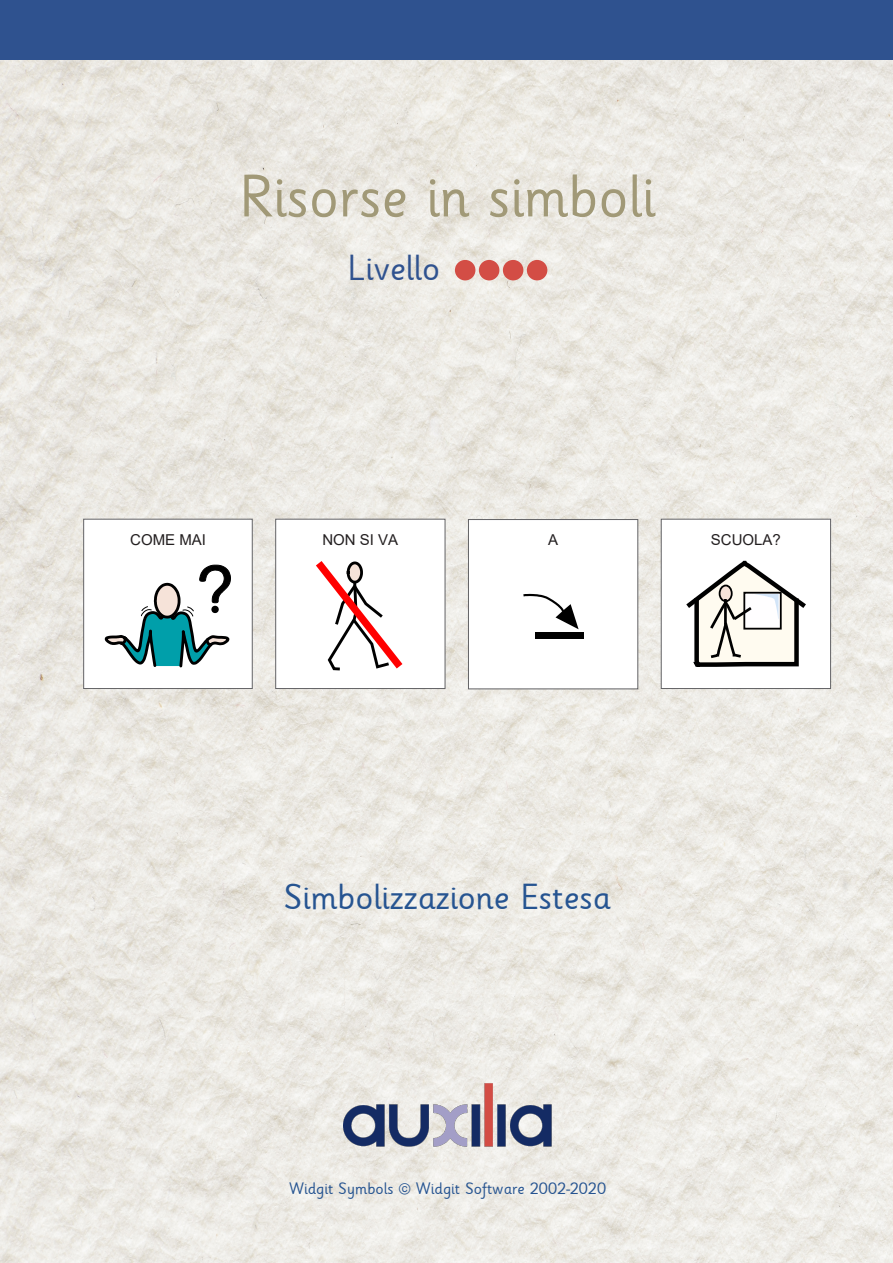
<style>
.page{position:relative;width:893px;height:1263px;background:#fff}
.page>*{position:absolute;margin:0;border:0;box-sizing:border-box;transform-origin:0 0}
.testo{font:60px "Sassoon Infant Rg";color:#a19977}
.testo-2{font:36px "Sassoon Infant Rg";color:#265491}
.testo-3{font:36px "Sassoon Infant Rg";color:#2f528f}
.testo-4{font:16.5px "Sassoon Infant Rg";color:#265491}
.testo-5{font:15px "Arial";color:#231f20}
</style>
<div class="page">
<img style="left:0;top:60px;width:893px;height:1203px">
<div style="left:0;top:0;width:893px;height:60px;background:#2f528f"></div>
<img style="left:343px;top:1079px;width:209px;height:72px">
<div style="left:455px;top:260px;width:20px;height:20px;background:#d34d45;border-radius:50%"></div>
<div style="left:479px;top:260px;width:20px;height:20px;background:#d34d45;border-radius:50%"></div>
<div style="left:503px;top:260px;width:20px;height:20px;background:#d34d45;border-radius:50%"></div>
<div style="left:527px;top:260px;width:20px;height:20px;background:#d34d45;border-radius:50%"></div>
<div style="left:83px;top:519px;width:170px;height:170px;background:#fff;border:1px solid #636366"></div>
<div style="left:275px;top:519px;width:170px;height:170px;background:#fff;border:1px solid #636366"></div>
<div style="left:468px;top:519px;width:170px;height:170px;background:#fff;border:1px solid #636366"></div>
<div style="left:535px;top:632px;width:48px;height:7px;background:#000"></div>
<svg style="left:523px;top:593px;width:56px;height:36px"></svg>
<svg style="left:104px;top:564px;width:127px;height:104px"></svg>
<svg style="left:316px;top:561px;width:87px;height:110px"></svg>
<div style="left:661px;top:519px;width:170px;height:170px;background:#fff;border:1px solid #636366"></div>
<svg style="left:686px;top:560px;width:120px;height:107px"></svg>
<p class="testo" style="left:240px;top:163px;width:417px">Risorse in simboli</p>
<p class="testo-3" style="left:348px;top:248px;width:94px">Livello</p>
<p class="testo-5" style="left:130px;top:529px;width:77px">COME MAI</p>
<p class="testo-5" style="left:322px;top:529px;width:77px">NON SI VA</p>
<p class="testo-5" style="left:548px;top:530px;width:12px">A</p>
<p class="testo-5" style="left:711px;top:529px;width:72px">SCUOLA?</p>
<p class="testo-2" style="left:284px;top:877px;width:328px">Simbolizzazione Estesa</p>
<p class="testo-4" style="left:289px;top:1180px;width:319px">Widgit Symbols © Widgit Software 2002-2020</p>
</div>
